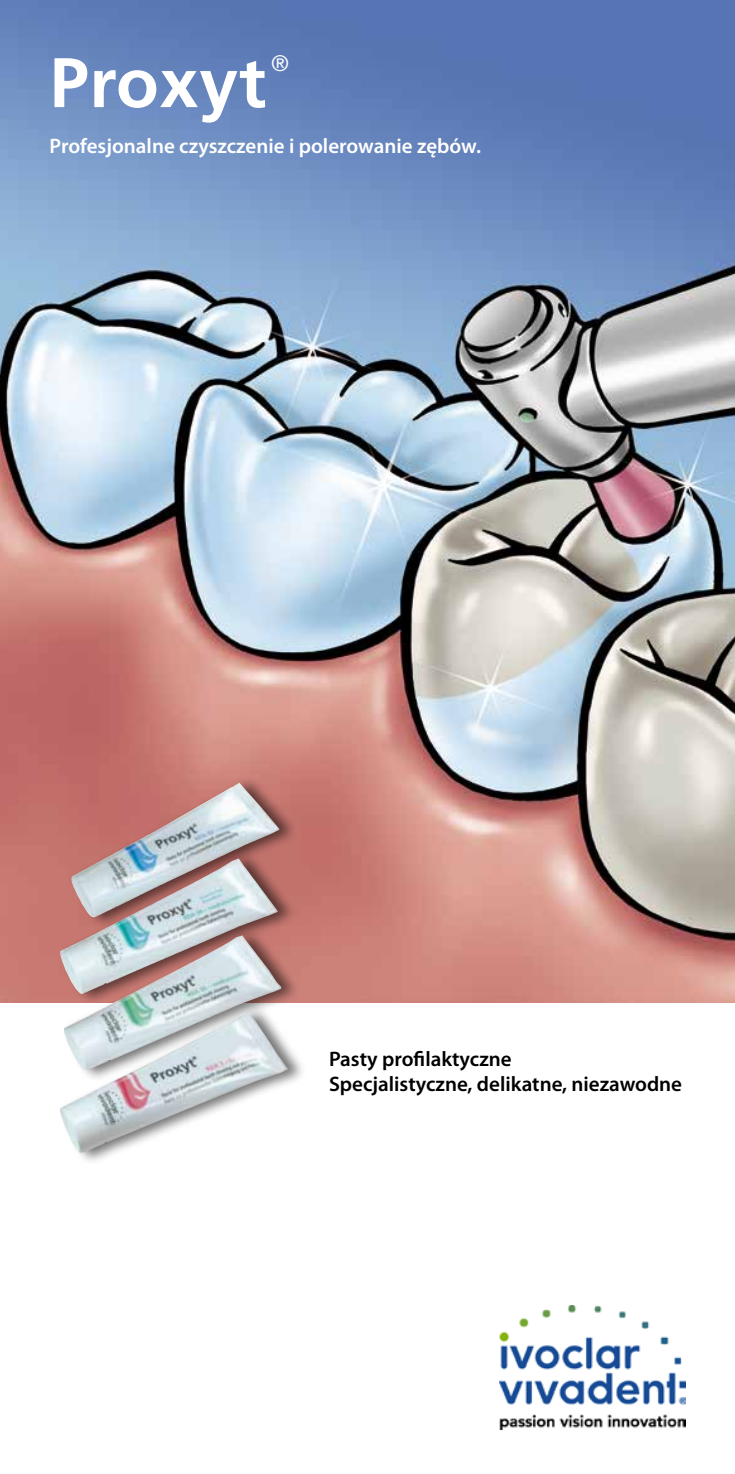
<style>
.page{position:relative;width:735px;height:1474px;background:#fff}
.page>*{position:absolute;margin:0;border:0;box-sizing:border-box;transform-origin:0 0}
.t1{font:700 70px "Frutiger";letter-spacing:.01em;color:#fff}
.t2{font:300 22.4px "Frutiger";color:#fff}
.t3{font:600 21px/25.2px "Myriad Pro";color:#000}
.t4{font:600 21px "Myriad Pro";color:#fff}
</style>
<div class="page">
<img style="left:0;top:0;width:734px;height:1002px">
<div style="left:59px;top:775px;width:248px;height:390px;background:#000;opacity:.55"></div>
<img style="left:188px;top:785px;width:46px;height:27px">
<img style="left:499px;top:1305px;width:185px;height:124px">
<p class="t2" style="left:271px;top:50px;width:19px">®</p>
<h1 class="t1" style="left:50px;top:42px;width:218px">Proxyt</h1>
<p class="t4" style="left:50px;top:135px;width:432px">Profesjonalne czyszczenie i polerowanie zębów.</p>
<p class="t3" style="left:329px;top:1046px;width:354px">Pasty profilaktyczne<br>Specjalistyczne, delikatne, niezawodne</p>
</div>
